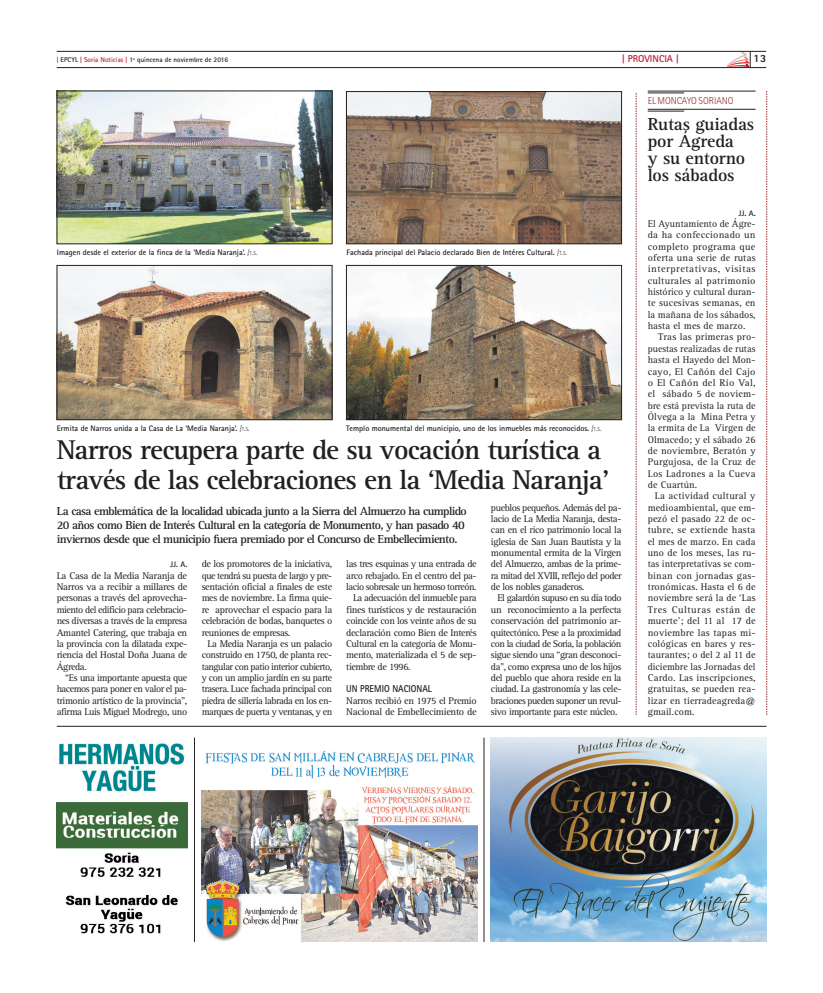
<style>
.page{position:relative;width:823px;height:993px;background:#fff}
.page>*{position:absolute;margin:0;border:0;box-sizing:border-box;transform-origin:0 0}
.t1{font:700 28px/30px "Rotis Serif Std";letter-spacing:-.03em;color:#231f20}
.t2{font:700 18px/17px "Rotis Serif Std";letter-spacing:-.01em;color:#231f20}
.t3{font:700 12px/14px "Rotis Serif Std";letter-spacing:-.05em;color:#231f20}
.t4{font:800 11px "Rotis Sans Serif Std";color:#231f20}
.t5{font:10px/11.3px "Rotis Serif Std";letter-spacing:-.04em;color:#231f20;text-align:justify}
.t6{font:300 10px "Rotis Sans Serif Std";letter-spacing:-.005em;color:#962e33}
.t7{font:700 10px "Rotis Sans Serif Std";color:#231f20;scale:.9 1}
.t8{font:700 10px "Rotis Sans Serif Std";color:#b61f2d}
.t9{font:700 8px "Rotis Sans Serif Std";color:#231f20}
.t10{font:700 7px "Rotis Sans Serif Std";color:#231f20}
.s1{color:#b61f2d}
.s2{font-weight:300}
.s3{font-weight:300;font-size:5.6px}
</style>
<div class="page">
<hr style="left:57px;top:725px;width:709px;height:1px;background:#231f20">
<hr style="left:57px;top:67px;width:708px;height:1px;background:#231f20">
<hr style="left:57px;top:51px;width:708px;height:1px;background:#231f20">
<svg style="left:725px;top:51px;width:25px;height:16px"></svg>
<hr style="left:194px;top:737px;width:1px;height:204px;background:#231f20">
<hr style="left:483px;top:737px;width:1px;height:204px;background:#231f20">
<img style="left:59px;top:93px;width:271px;height:149px">
<div style="left:57px;top:91px;width:275px;height:153px;border:1px solid #231f20"></div>
<img style="left:59px;top:267px;width:271px;height:151px">
<div style="left:57px;top:265px;width:275px;height:155px;border:1px solid #231f20"></div>
<img style="left:348px;top:267px;width:271px;height:151px">
<div style="left:346px;top:265px;width:275px;height:155px;border:1px solid #231f20"></div>
<img style="left:348px;top:93px;width:271px;height:149px">
<div style="left:346px;top:91px;width:275px;height:153px;border:1px solid #231f20"></div>
<svg style="left:635px;top:93px;width:1px;height:621px"></svg>
<svg style="left:766px;top:91px;width:1px;height:623px"></svg>
<hr style="left:647px;top:91px;width:108px;height:1px;background:#231f20">
<hr style="left:647px;top:93px;width:36px;height:1px;background:#231f20">
<hr style="left:647px;top:109px;width:108px;height:1px;background:#231f20">
<hr style="left:647px;top:111px;width:36px;height:1px;background:#231f20">
<img style="left:201px;top:751px;width:276px;height:190px">
<img style="left:490px;top:737px;width:275px;height:204px">
<img style="left:57px;top:743px;width:130px;height:191px">
<p class="t8" style="left:621px;top:53px;width:58px">| PROVINCIA |</p>
<p class="t10" style="left:57px;top:56px;width:173px"><span class="s1">|</span> EPCYL <span class="s1">| Soria Noticias |</span> 1ª quincena de noviembre de 2016</p>
<p class="t4" style="left:753px;top:52px;width:14px">13</p>
<p class="t6" style="left:647px;top:95px;width:87px">EL MONCAYO SORIANO</p>
<p class="t9" style="left:57px;top:247px;width:202px">Imagen desde el exterior de la finca de la ‘Media Naranja’. <span class="s2">/</span><span class="s3">T</span><span class="s2">.</span><span class="s3">S</span><span class="s2">.</span></p>
<p class="t9" style="left:346px;top:247px;width:222px">Fachada principal del Palacio declarado Bien de Intéres Cultural. <span class="s2">/</span><span class="s3">T</span><span class="s2">.</span><span class="s3">S</span><span class="s2">.</span></p>
<p class="t9" style="left:57px;top:423px;width:194px">Ermita de Narros unida a la Casa de La ‘Media Naranja’. <span class="s2">/</span><span class="s3">T</span><span class="s2">.</span><span class="s3">S</span><span class="s2">.</span></p>
<p class="t9" style="left:346px;top:423px;width:257px">Templo monumental del municipio, uno de los inmuebles más reconocidos. <span class="s2">/</span><span class="s3">T</span><span class="s2">.</span><span class="s3">S</span><span class="s2">.</span></p>
<h1 class="t1" style="left:57px;top:435px;width:553px">Narros recupera parte de su vocación turística a través de las celebraciones en la ‘Media Naranja’</h1>
<p class="t3" style="left:57px;top:504px;width:411px">La casa emblemática de la localidad ubicada junto a la Sierra del Almuerzo ha cumplido<br>20 años como Bien de Interés Cultural en la categoría de Monumento, y han pasado 40 inviernos desde que el municipio fuera premiado por el Concurso de Embellecimiento.</p>
<p class="t9" style="left:170px;top:559px;width:19px">JJ. A.</p>
<p class="t5" style="left:57px;top:570px;width:132px">La Casa de la Media Naranja de Narros va a recibir a millares de personas a través del aprovecha&shy;miento del edificio para celebracio&shy;nes diversas a través de la empresa Amantel Catering, que trabaja en la provincia con la dilatada expe&shy;riencia del Hostal Doña Juana de Ágreda.</p>
<p class="t5" style="left:57px;top:672px;width:132px;text-indent:8px">“Es una importante apuesta que hacemos para poner en valor el pa&shy;trimonio artístico de la provincia”, afirma Luis Miguel Modrego, uno</p>
<p class="t5" style="left:201px;top:558px;width:132px">de los promotores de la iniciativa,</p>
<p class="t5" style="left:201px;top:570px;width:132px">que tendrá su puesta de largo y pre-</p>
<p class="t5" style="left:201px;top:581px;width:132px">sentación oficial a finales de este</p>
<p class="t5" style="left:201px;top:592px;width:132px">mes de noviembre. La firma quie-</p>
<p class="t5" style="left:201px;top:604px;width:132px">re aprovechar el espacio para la</p>
<p class="t5" style="left:201px;top:615px;width:132px">celebración de bodas, banquetes o</p>
<p class="t5" style="left:201px;top:626px;width:90px">reuniones de empresas.</p>
<p class="t5" style="left:207px;top:638px;width:126px">La Media Naranja es un palacio</p>
<p class="t5" style="left:201px;top:649px;width:132px">construido en 1750, de planta rec-</p>
<p class="t5" style="left:201px;top:660px;width:132px">tangular con patio interior cubierto,</p>
<p class="t5" style="left:201px;top:672px;width:132px">y con un amplio jardín en su parte</p>
<p class="t5" style="left:201px;top:683px;width:132px">trasera. Luce fachada principal con</p>
<p class="t5" style="left:201px;top:694px;width:132px">piedra de sillería labrada en los en-</p>
<p class="t5" style="left:201px;top:706px;width:132px">marques de puerta y ventanas, y en</p>
<p class="t5" style="left:346px;top:558px;width:132px">las tres esquinas y una entrada de</p>
<p class="t5" style="left:346px;top:570px;width:132px">arco rebajado. En el centro del pa-</p>
<p class="t5" style="left:346px;top:581px;width:132px">lacio sobresale un hermoso torreón.</p>
<p class="t5" style="left:353px;top:592px;width:125px">La adecuación del inmueble para</p>
<p class="t5" style="left:346px;top:604px;width:132px">fines turísticos y de restauración</p>
<p class="t5" style="left:346px;top:615px;width:132px">coincide con los veinte años de su</p>
<p class="t5" style="left:346px;top:626px;width:132px">declaración como Bien de Interés</p>
<p class="t5" style="left:346px;top:638px;width:132px">Cultural en la categoría de Monu-</p>
<p class="t5" style="left:346px;top:649px;width:132px">mento, materializada el 5 de sep-</p>
<p class="t5" style="left:346px;top:660px;width:66px">tiembre de 1996.</p>
<p class="t7" style="left:346px;top:682px;width:96px">UN PREMIO NACIONAL</p>
<p class="t5" style="left:346px;top:694px;width:132px">Narros recibió en 1975 el Premio<br>Nacional de Embellecimiento de</p>
<p class="t5" style="left:490px;top:502px;width:132px">pueblos pequeños. Además del pa&shy;lacio de La Media Naranja, desta&shy;can en el rico patrimonio local la iglesia de San Juan Bautista y la monumental ermita de la Virgen del Almuerzo, ambas de la prime&shy;ra mitad del XVIII, reflejo del poder de los nobles ganaderos.</p>
<p class="t5" style="left:490px;top:592px;width:132px;text-indent:6px">El galardón supuso en su día todo un reconocimiento a la perfecta conservación del patrimonio ar&shy;quitectónico. Pese a la proximidad con la ciudad de Soria, la población sigue siendo una “gran desconoci&shy;da”, como expresa uno de los hijos del pueblo que ahora reside en la ciudad. La gastronomía y las cele&shy;braciones pueden suponer un revul&shy;sivo importante para este núcleo.</p>
<h2 class="t2" style="left:647px;top:116px;width:108px">Rutas guiadas por Ágreda<br>y su entorno los sábados</h2>
<p class="t9" style="left:738px;top:208px;width:19px">JJ. A.</p>
<p class="t5" style="left:647px;top:218px;width:109px">El Ayuntamiento de Ágre&shy;da ha confeccionado un completo programa que oferta una serie de rutas interpretativas, visitas culturales al patrimonio histórico y cultural duran&shy;te sucesivas semanas, en la mañana de los sábados, hasta el mes de marzo.</p>
<p class="t5" style="left:647px;top:331px;width:109px;text-indent:10px">Tras las primeras pro&shy;puestas realizadas de rutas hasta el Hayedo del Mon&shy;cayo, El Cañón del Cajo o El Cañón del Río Val, el sábado 5 de noviem&shy;bre está prevista la ruta de Ólvega a la Mina Petra y la ermita de La Virgen de Olmacedo; y el sábado 26 de noviembre, Beratón y Purgujosa, de la Cruz de Los Ladrones a la Cueva de Cuartún.</p>
<p class="t5" style="left:647px;top:490px;width:109px;text-indent:7px">La actividad cultural y medioambiental, que em&shy;pezó el pasado 22 de oc&shy;tubre, se extiende hasta el mes de marzo. En cada uno de los meses, las ru&shy;tas interpretativas se com&shy;binan con jornadas gas&shy;tronómicas. Hasta el 6 de noviembre será la de ‘Las Tres Culturas están de muerte’; del 11 al 17 de noviembre las tapas mi&shy;cológicas en bares y res&shy;taurantes; o del 2 al 11 de diciembre las Jornadas del Cardo. Las inscripciones, gratuitas, se pueden rea&shy;lizar en tierradeagreda@ gmail.com.</p>
</div>
